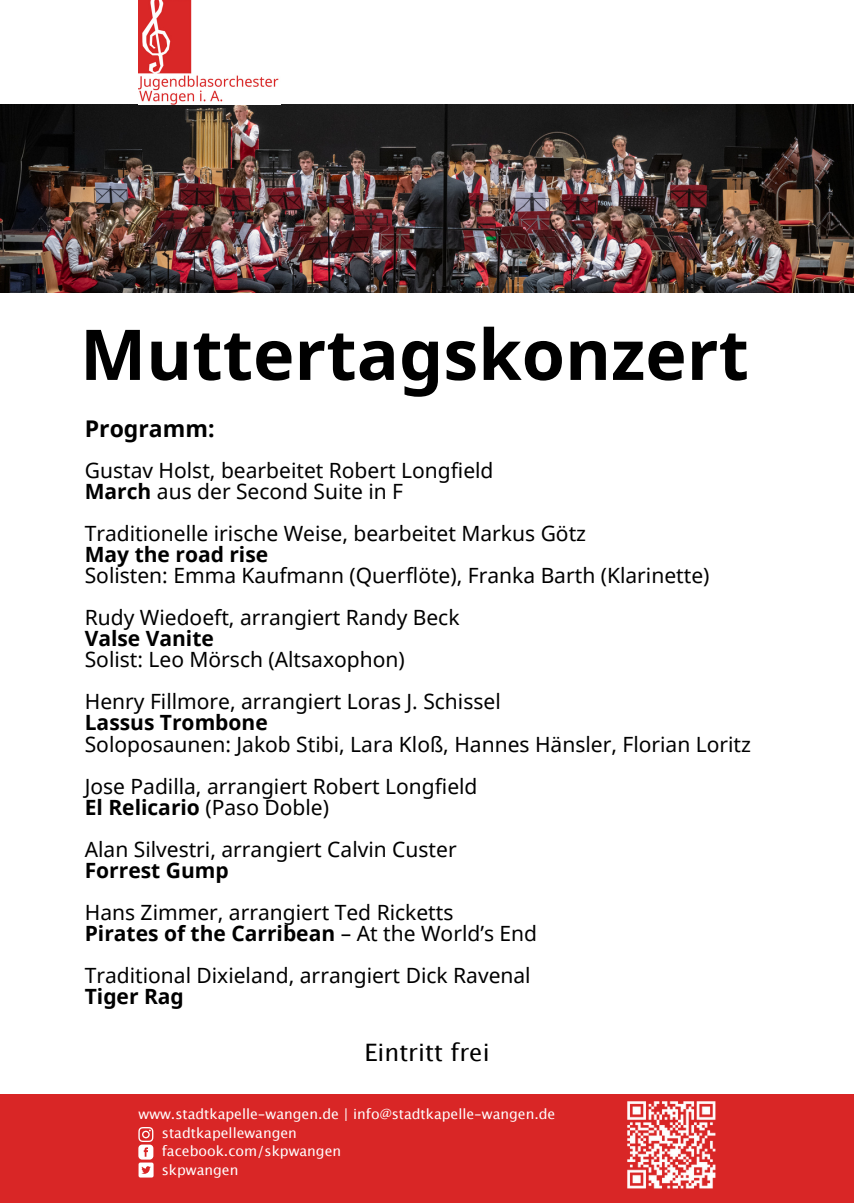
<style>
.page{position:relative;width:854px;height:1203px;background:#fff}
.page>*{position:absolute;margin:0;border:0;box-sizing:border-box;transform-origin:0 0}
.t1{font:700 70px "Noto Sans";color:#000}
.t2{font:24px "Lucida Grande";color:#000}
.t3{font:700 23px "Noto Sans";color:#000}
.t4{font:21px "Noto Sans";color:#000}
.t5{font:700 21px "Noto Sans";color:#000}
.t6{font:14px "Lucida Grande";color:#fff}
.s1{font-weight:700}
.s2{font-weight:400}
</style>
<div class="page">
<div style="left:0;top:1094px;width:854px;height:108px;background:#d92626"></div>
<svg style="left:138px;top:1127px;width:15px;height:50px"></svg>
<img style="left:0;top:104px;width:854px;height:188px">
<img style="left:138px;top:0;width:141px;height:104px">
<img style="left:627px;top:1101px;width:88px;height:87px">
<p class="t1" style="left:80px;top:305px;width:670px">Muttertagskonzert</p>
<p class="t3" style="left:85px;top:412px;width:131px">Programm:</p>
<p class="t4" style="left:85px;top:455px;width:410px">Gustav Holst, bearbeitet Robert Longfield</p>
<p class="t4" style="left:85px;top:476px;width:320px"><span class="s1">March</span> aus der Second Suite in F</p>
<p class="t4" style="left:85px;top:518px;width:503px">Traditionelle irische Weise, bearbeitet Markus Götz</p>
<p class="t5" style="left:85px;top:539px;width:185px">May the road rise</p>
<p class="t4" style="left:85px;top:561px;width:626px">Solisten: Emma Kaufmann (Querflöte), Franka Barth (Klarinette)</p>
<p class="t4" style="left:85px;top:603px;width:376px">Rudy Wiedoeft, arrangiert Randy Beck</p>
<p class="t5" style="left:85px;top:624px;width:131px">Valse Vanite</p>
<p class="t4" style="left:85px;top:645px;width:321px">Solist: Leo Mörsch (Altsaxophon)</p>
<p class="t4" style="left:85px;top:687px;width:417px">Henry Fillmore, arrangiert Loras J. Schissel</p>
<p class="t5" style="left:85px;top:708px;width:184px">Lassus Trombone</p>
<p class="t4" style="left:85px;top:729px;width:667px">Soloposaunen: Jakob Stibi, Lara Kloß, Hannes Hänsler, Florian Loritz</p>
<p class="t4" style="left:85px;top:771px;width:394px">Jose Padilla, arrangiert Robert Longfield</p>
<p class="t5" style="left:85px;top:792px;width:246px">El Relicario <span class="s2">(Paso Doble)</span></p>
<p class="t4" style="left:85px;top:834px;width:373px">Alan Silvestri, arrangiert Calvin Custer</p>
<p class="t5" style="left:85px;top:855px;width:145px">Forrest Gump</p>
<p class="t4" style="left:85px;top:897px;width:370px">Hans Zimmer, arrangiert Ted Ricketts</p>
<p class="t5" style="left:85px;top:918px;width:454px">Pirates of the Carribean <span class="s2">– At the World’s End</span></p>
<p class="t4" style="left:85px;top:960px;width:447px">Traditional Dixieland, arrangiert Dick Ravenal</p>
<p class="t5" style="left:85px;top:981px;width:101px">Tiger Rag</p>
<p class="t2" style="left:364px;top:1043px;width:127px">Eintritt frei</p>
<p class="t6" style="left:138px;top:1108px;width:418px">www.stadtkapelle-wangen.de | info@stadtkapelle-wangen.de</p>
<p class="t6" style="left:162px;top:1126px;width:136px">stadtkapellewangen</p>
<p class="t6" style="left:162px;top:1163px;width:78px">skpwangen</p>
<p class="t6" style="left:162px;top:1145px;width:181px">facebook.com/skpwangen</p>
</div>
